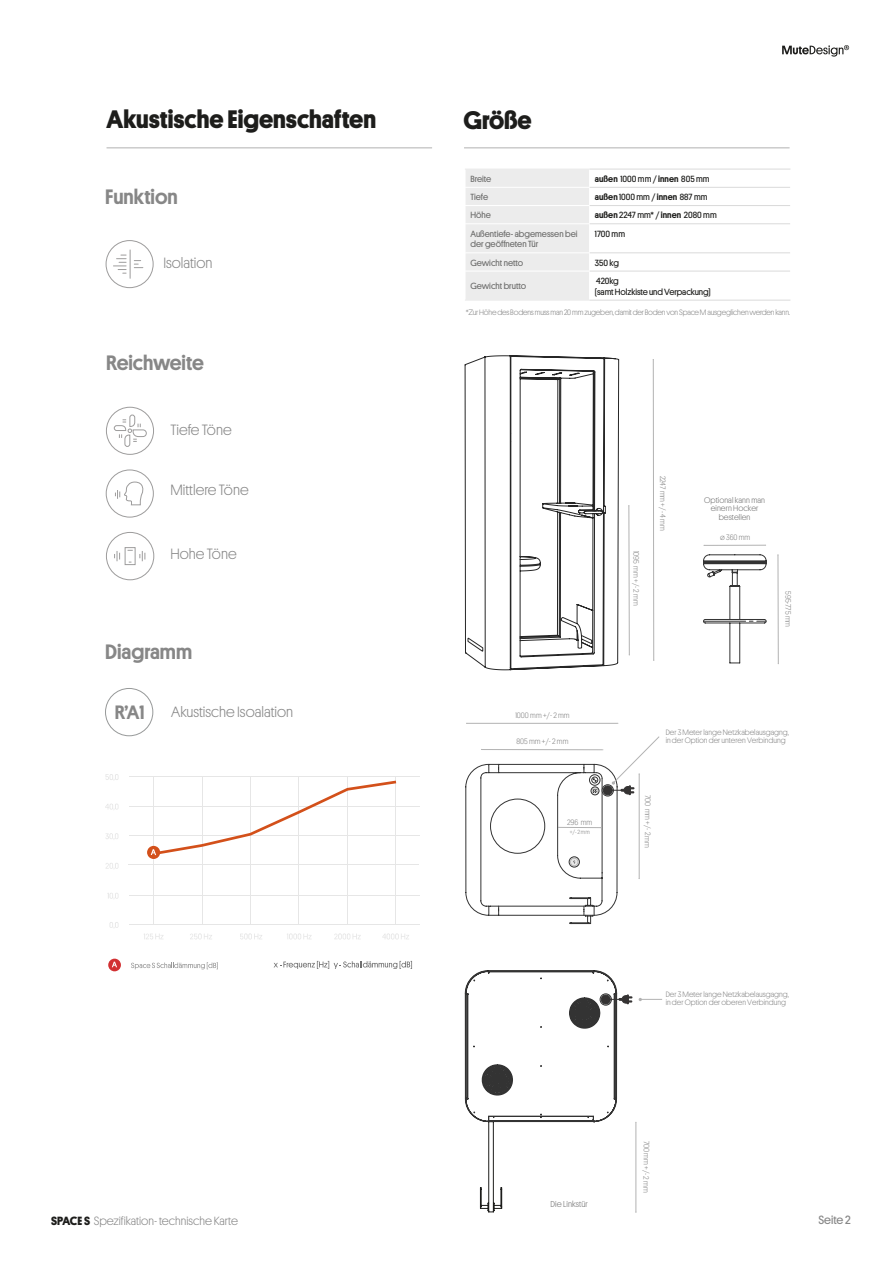
<style>
.page{position:relative;width:894px;height:1264px;background:#fff}
.page>*{position:absolute;margin:0;border:0;box-sizing:border-box;transform-origin:0 0}
.t1{font:700 25.5px "Platform";color:#1d1d1b}
.t2{font:500 21px "Platform";color:#878787}
.t3{font:500 19.5px "Platform";color:#878787}
.t4{font:300 15px "Platform";color:#878787}
.t5{font:300 12px "Platform";color:#878787}
.t6{font:12px "Platform";color:#878787}
.t7{font:9px/10.8px "Platform";letter-spacing:-.01em;color:#1d1d1b}
.t8{font:9px/10.8px "Platform";color:#6f6f6e}
.t9{font:300 8.7px "Platform";letter-spacing:.005em;color:#737373}
.t10{font:300 8.25px/8.7px "Platform";letter-spacing:.005em;color:#737373;text-align:center}
.t11{font:300 7.95px "Platform";letter-spacing:-.01em;color:#878787}
.t12{font:300 7.8px/7.8px "Platform";color:#878787}
.t13{font:300 7.8px "Platform";letter-spacing:-.025em;color:#878787}
.t14{font:300 6px "Platform";color:#878787}
.s1{font-weight:500}
.s2{font-weight:700;color:#1d1d1b}
</style>
<div class="page">
<div style="left:105px;top:688px;width:48px;height:48px;border:1px solid #979999;border-radius:50%"></div>
<hr style="left:464px;top:147px;width:325px;height:1px;background:#b2b2b2">
<svg style="left:782px;top:45px;width:66px;height:12px"></svg>
<svg style="left:652px;top:359px;width:2px;height:301px"></svg>
<svg style="left:628px;top:505px;width:1px;height:150px"></svg>
<hr style="left:466px;top:723px;width:151px;height:1px;background:#b2b2b2">
<svg style="left:464px;top:355px;width:155px;height:315px"></svg>
<hr style="left:777px;top:554px;width:1px;height:109px;background:#b2b2b2">
<hr style="left:703px;top:545px;width:62px;height:1px;background:#b2b2b2">
<svg style="left:465px;top:970px;width:197px;height:242px"></svg>
<hr style="left:129px;top:776px;width:290px;height:1px;background:#e6e6e6">
<hr style="left:129px;top:805px;width:290px;height:1px;background:#e6e6e6">
<hr style="left:129px;top:835px;width:290px;height:1px;background:#e6e6e6">
<hr style="left:128px;top:864px;width:290px;height:1px;background:#e6e6e6">
<hr style="left:129px;top:894px;width:290px;height:1px;background:#e6e6e6">
<hr style="left:129px;top:924px;width:290px;height:1px;background:#e6e6e6">
<hr style="left:153px;top:776px;width:1px;height:148px;background:#e6e6e6">
<hr style="left:202px;top:776px;width:1px;height:148px;background:#e6e6e6">
<hr style="left:250px;top:776px;width:1px;height:148px;background:#e6e6e6">
<hr style="left:298px;top:776px;width:1px;height:148px;background:#e6e6e6">
<hr style="left:347px;top:776px;width:1px;height:148px;background:#e6e6e6">
<hr style="left:395px;top:776px;width:1px;height:148px;background:#e6e6e6">
<svg style="left:144px;top:933px;width:19px;height:6px"></svg>
<svg style="left:109px;top:922px;width:10px;height:5px"></svg>
<svg style="left:107px;top:893px;width:12px;height:5px"></svg>
<svg style="left:106px;top:863px;width:13px;height:5px"></svg>
<svg style="left:106px;top:833px;width:12px;height:6px"></svg>
<svg style="left:105px;top:774px;width:14px;height:6px"></svg>
<svg style="left:105px;top:804px;width:14px;height:5px"></svg>
<svg style="left:190px;top:933px;width:22px;height:6px"></svg>
<svg style="left:240px;top:933px;width:22px;height:6px"></svg>
<svg style="left:287px;top:933px;width:24px;height:6px"></svg>
<svg style="left:334px;top:933px;width:27px;height:6px"></svg>
<svg style="left:382px;top:933px;width:27px;height:6px"></svg>
<div style="left:147px;top:845px;width:13px;height:13px;background:#d3501a;border-radius:50%"></div>
<svg style="left:150px;top:780px;width:249px;height:76px"></svg>
<svg style="left:703px;top:554px;width:63px;height:109px"></svg>
<svg style="left:465px;top:736px;width:194px;height:188px"></svg>
<svg style="left:106px;top:532px;width:49px;height:48px"></svg>
<svg style="left:105px;top:469px;width:49px;height:48px"></svg>
<svg style="left:113px;top:414px;width:34px;height:33px"></svg>
<div style="left:106px;top:407px;width:48px;height:47px;border:1px solid #9d9c9c;border-radius:50%"></div>
<hr style="left:106px;top:147px;width:326px;height:1px;background:#b2b2b2">
<div style="left:106px;top:240px;width:47px;height:48px;border:1px solid #9d9c9c;border-radius:50%"></div>
<svg style="left:113px;top:250px;width:30px;height:28px"></svg>
<svg style="left:273px;top:960px;width:139px;height:8px"></svg>
<svg style="left:108px;top:958px;width:13px;height:13px"></svg>
<svg style="left:112px;top:961px;width:5px;height:6px"></svg>
<svg style="left:131px;top:962px;width:87px;height:7px"></svg>
<svg style="left:465px;top:170px;width:325px;height:130px"></svg>
<hr style="left:464px;top:169px;width:125px;height:1px;background:#ececec">
<hr style="left:464px;top:300px;width:125px;height:1px;background:#ececec">
<hr style="left:589px;top:169px;width:201px;height:1px;background:#dadada">
<hr style="left:589px;top:187px;width:200px;height:1px;background:#dadada">
<hr style="left:589px;top:205px;width:200px;height:1px;background:#dadada">
<hr style="left:589px;top:223px;width:200px;height:1px;background:#dadada">
<hr style="left:589px;top:252px;width:200px;height:1px;background:#dadada">
<hr style="left:589px;top:271px;width:200px;height:1px;background:#dadada">
<hr style="left:589px;top:300px;width:201px;height:1px;background:#dadada">
<h1 class="t1" style="left:106px;top:107px;width:271px">Akustische Eigenschaften</h1>
<h2 class="t2" style="left:105px;top:186px;width:74px">Funktion</h2>
<h3 class="t4" style="left:163px;top:255px;width:51px">Isolation</h3>
<h2 class="t2" style="left:106px;top:352px;width:99px">Reichweite</h2>
<h3 class="t4" style="left:170px;top:422px;width:63px">Tiefe Töne</h3>
<h3 class="t4" style="left:170px;top:482px;width:80px">Mittlere Töne</h3>
<h3 class="t4" style="left:170px;top:547px;width:68px">Hohe Töne</h3>
<h2 class="t2" style="left:105px;top:641px;width:88px">Diagramm</h2>
<h3 class="t3" style="left:115px;top:702px;width:31px">R’A1</h3>
<h3 class="t4" style="left:171px;top:705px;width:124px">Akustische Isoalation</h3>
<h1 class="t1" style="left:463px;top:108px;width:69px">Größe</h1>
<p class="t8" style="left:470px;top:173px;width:22px">Breite</p>
<p class="t7" style="left:594px;top:173px;width:116px"><span class="s1">außen</span> 1000 mm / <span class="s1">innen</span> 805 mm</p>
<p class="t8" style="left:470px;top:192px;width:19px">Tiefe</p>
<p class="t7" style="left:594px;top:192px;width:114px"><span class="s1">außen</span> 1000 mm / <span class="s1">innen</span> 887 mm</p>
<p class="t8" style="left:470px;top:210px;width:22px">Höhe</p>
<p class="t7" style="left:594px;top:210px;width:123px"><span class="s1">außen</span> 2247 mm* / <span class="s1">innen</span> 2080 mm</p>
<p class="t8" style="left:470px;top:228px;width:108px">Außentiefe- abgemessenbei dergeöffneten Tür</p>
<p class="t7" style="left:594px;top:228px;width:32px">1700 mm</p>
<p class="t8" style="left:470px;top:257px;width:54px">Gewicht netto</p>
<p class="t7" style="left:594px;top:257px;width:25px">350 kg</p>
<p class="t8" style="left:470px;top:281px;width:57px">Gewichtbrutto</p>
<p class="t7" style="left:594px;top:275px;width:117px">420kg (samtHolzkisteundVerpackung)</p>
<p class="t13" style="left:465px;top:308px;width:326px">*Zur Höhe des Bodens muss man 20 mm zugeben, damit der Boden von Space M ausgeglichen werden kann.</p>
<p class="t12" style="left:515px;top:711px;width:56px">1000 mm +/- 2 mm</p>
<p class="t12" style="left:516px;top:737px;width:54px">805 mm +/- 2 mm</p>
<p class="t11" style="left:567px;top:818px;width:27px">296 mm</p>
<p class="t14" style="left:569px;top:829px;width:22px">+/- 2mm</p>
<p class="t12" style="left:639px;top:550px;width:57px;rotate:90deg">1095 mm +/- 2 mm</p>
<p class="t12" style="left:666px;top:475px;width:56px;rotate:90deg">2247 mm +/- 4 mm</p>
<p class="t10" style="left:703px;top:495px;width:62px">Optional kann man einern Hocker bestellen</p>
<p class="t12" style="left:719px;top:533px;width:32px">ø 360 mm</p>
<p class="t12" style="left:791px;top:591px;width:37px;rotate:90deg">595-775 mm</p>
<p class="t12" style="left:665px;top:728px;width:125px">Der 3 Meter lange Netzkabelausgagng, in der Option der unteren Verbindung</p>
<p class="t11" style="left:651px;top:794px;width:55px;rotate:90deg">700 mm +/- 2 mm</p>
<p class="t9" style="left:550px;top:1199px;width:39px">Die Linkstür</p>
<p class="t12" style="left:665px;top:990px;width:125px">Der 3 Meter lange Netzkabelausgagng, in der Option der oberen Verbindung</p>
<p class="t11" style="left:650px;top:1140px;width:53px;rotate:90deg">700 mm +/- 2 mm</p>
<h3 class="t5" style="left:51px;top:1215px;width:188px"><span class="s2">SPACE S</span> Spezifikation- technische Karte</h3>
<h3 class="t6" style="left:818px;top:1213px;width:34px">Seite 2</h3>
</div>
